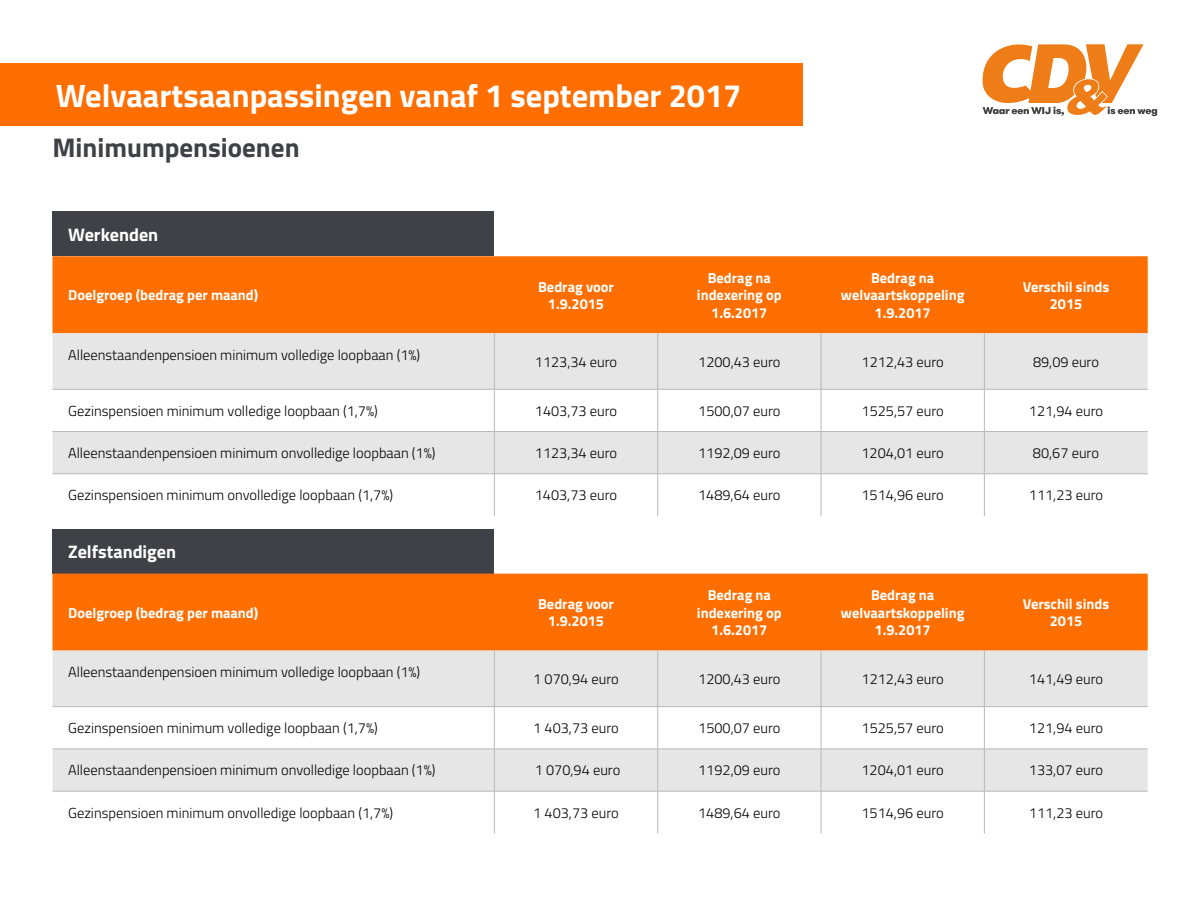
<style>
.page{position:relative;width:1200px;height:900px;background:#fff}
.page>*{position:absolute;margin:0;border:0;box-sizing:border-box;transform-origin:0 0}
.t1{font:700 32.4px "Titillium";color:#fff}
.t2{font:700 27px "Titillium";color:#404047}
.t3{font:700 18.15px "Titillium";color:#fff}
.t4{font:300 14.55px "Titillium";color:#000}
.t5{font:700 14.55px/17.4px "Titillium";color:#fff;text-align:center}
</style>
<div class="page">
<div style="left:0;top:63px;width:802px;height:63px;background:#ff6e00"></div>
<svg style="left:982px;top:44px;width:175px;height:72px"></svg>
<div style="left:52px;top:529px;width:442px;height:45px;background:#404047"></div>
<div style="left:52px;top:574px;width:1096px;height:77px;background:#ff6e00"></div>
<svg style="left:52px;top:651px;width:1096px;height:140px;fill:#e6e6e6"></svg>
<hr style="left:494px;top:651px;width:1px;height:56px;background:#b8b8b8">
<hr style="left:657px;top:651px;width:1px;height:56px;background:#b8b8b8">
<hr style="left:821px;top:651px;width:1px;height:56px;background:#b8b8b8">
<hr style="left:984px;top:651px;width:1px;height:56px;background:#b8b8b8">
<hr style="left:52px;top:706px;width:442px;height:1px;background:#b8b8b8">
<hr style="left:494px;top:706px;width:164px;height:1px;background:#b8b8b8">
<hr style="left:494px;top:707px;width:1px;height:42px;background:#b8b8b8">
<hr style="left:658px;top:706px;width:163px;height:1px;background:#b8b8b8">
<hr style="left:657px;top:707px;width:1px;height:42px;background:#b8b8b8">
<hr style="left:821px;top:706px;width:163px;height:1px;background:#b8b8b8">
<hr style="left:821px;top:707px;width:1px;height:42px;background:#b8b8b8">
<hr style="left:984px;top:706px;width:164px;height:1px;background:#b8b8b8">
<hr style="left:984px;top:707px;width:1px;height:42px;background:#b8b8b8">
<hr style="left:52px;top:749px;width:442px;height:1px;background:#b8b8b8">
<hr style="left:494px;top:749px;width:164px;height:1px;background:#b8b8b8">
<hr style="left:494px;top:749px;width:1px;height:42px;background:#b8b8b8">
<hr style="left:658px;top:749px;width:163px;height:1px;background:#b8b8b8">
<hr style="left:657px;top:749px;width:1px;height:42px;background:#b8b8b8">
<hr style="left:821px;top:749px;width:163px;height:1px;background:#b8b8b8">
<hr style="left:821px;top:749px;width:1px;height:42px;background:#b8b8b8">
<hr style="left:984px;top:749px;width:164px;height:1px;background:#b8b8b8">
<hr style="left:984px;top:749px;width:1px;height:42px;background:#b8b8b8">
<hr style="left:52px;top:791px;width:442px;height:1px;background:#b8b8b8">
<hr style="left:494px;top:791px;width:164px;height:1px;background:#b8b8b8">
<hr style="left:494px;top:791px;width:1px;height:42px;background:#b8b8b8">
<hr style="left:658px;top:791px;width:163px;height:1px;background:#b8b8b8">
<hr style="left:657px;top:791px;width:1px;height:42px;background:#b8b8b8">
<hr style="left:821px;top:791px;width:163px;height:1px;background:#b8b8b8">
<hr style="left:821px;top:791px;width:1px;height:42px;background:#b8b8b8">
<hr style="left:984px;top:791px;width:164px;height:1px;background:#b8b8b8">
<hr style="left:984px;top:791px;width:1px;height:42px;background:#b8b8b8">
<div style="left:52px;top:211px;width:442px;height:45px;background:#404047"></div>
<div style="left:52px;top:256px;width:1096px;height:77px;background:#ff6e00"></div>
<svg style="left:52px;top:333px;width:1096px;height:141px;fill:#e6e6e6"></svg>
<hr style="left:494px;top:333px;width:1px;height:56px;background:#b8b8b8">
<hr style="left:657px;top:333px;width:1px;height:56px;background:#b8b8b8">
<hr style="left:821px;top:333px;width:1px;height:56px;background:#b8b8b8">
<hr style="left:984px;top:333px;width:1px;height:56px;background:#b8b8b8">
<hr style="left:52px;top:389px;width:442px;height:1px;background:#b8b8b8">
<hr style="left:494px;top:389px;width:164px;height:1px;background:#b8b8b8">
<hr style="left:494px;top:389px;width:1px;height:42px;background:#b8b8b8">
<hr style="left:658px;top:389px;width:163px;height:1px;background:#b8b8b8">
<hr style="left:657px;top:389px;width:1px;height:42px;background:#b8b8b8">
<hr style="left:821px;top:389px;width:163px;height:1px;background:#b8b8b8">
<hr style="left:821px;top:389px;width:1px;height:42px;background:#b8b8b8">
<hr style="left:984px;top:389px;width:164px;height:1px;background:#b8b8b8">
<hr style="left:984px;top:389px;width:1px;height:42px;background:#b8b8b8">
<hr style="left:52px;top:431px;width:442px;height:1px;background:#b8b8b8">
<hr style="left:494px;top:431px;width:164px;height:1px;background:#b8b8b8">
<hr style="left:494px;top:432px;width:1px;height:42px;background:#b8b8b8">
<hr style="left:658px;top:431px;width:163px;height:1px;background:#b8b8b8">
<hr style="left:657px;top:432px;width:1px;height:42px;background:#b8b8b8">
<hr style="left:821px;top:431px;width:163px;height:1px;background:#b8b8b8">
<hr style="left:821px;top:432px;width:1px;height:42px;background:#b8b8b8">
<hr style="left:984px;top:431px;width:164px;height:1px;background:#b8b8b8">
<hr style="left:984px;top:432px;width:1px;height:42px;background:#b8b8b8">
<hr style="left:52px;top:474px;width:442px;height:1px;background:#b8b8b8">
<hr style="left:494px;top:474px;width:164px;height:1px;background:#b8b8b8">
<hr style="left:494px;top:474px;width:1px;height:42px;background:#b8b8b8">
<hr style="left:658px;top:474px;width:163px;height:1px;background:#b8b8b8">
<hr style="left:657px;top:474px;width:1px;height:42px;background:#b8b8b8">
<hr style="left:821px;top:474px;width:163px;height:1px;background:#b8b8b8">
<hr style="left:821px;top:474px;width:1px;height:42px;background:#b8b8b8">
<hr style="left:984px;top:474px;width:164px;height:1px;background:#b8b8b8">
<hr style="left:984px;top:474px;width:1px;height:42px;background:#b8b8b8">
<h1 class="t1" style="left:56px;top:71px;width:687px">Welvaartsaanpassingen vanaf 1 september 2017</h1>
<h2 class="t2" style="left:52px;top:127px;width:249px">Minimumpensioenen</h2>
<p class="t3" style="left:68px;top:220px;width:92px">Werkenden</p>
<p class="t5" style="left:68px;top:286px;width:192px">Doelgroep (bedrag per maand)</p>
<p class="t5" style="left:538px;top:277px;width:77px">Bedrag voor<br>1.9.2015</p>
<p class="t5" style="left:697px;top:268px;width:86px">Bedrag na indexering op<br>1.6.2017</p>
<p class="t5" style="left:841px;top:268px;width:125px">Bedrag na welvaartskoppeling<br>1.9.2017</p>
<p class="t5" style="left:1023px;top:277px;width:88px">Verschil sinds<br>2015</p>
<p class="t4" style="left:68px;top:344px;width:354px">Alleenstaandenpensioen minimum volledige loopbaan (1%)</p>
<p class="t4" style="left:535px;top:351px;width:84px">1123,34 euro</p>
<p class="t4" style="left:698px;top:351px;width:84px">1200,43 euro</p>
<p class="t4" style="left:862px;top:351px;width:84px">1212,43 euro</p>
<p class="t4" style="left:1033px;top:351px;width:68px">89,09 euro</p>
<p class="t4" style="left:68px;top:400px;width:311px">Gezinspensioen minimum volledige loopbaan (1,7%)</p>
<p class="t4" style="left:535px;top:400px;width:84px">1403,73 euro</p>
<p class="t4" style="left:698px;top:400px;width:84px">1500,07 euro</p>
<p class="t4" style="left:862px;top:400px;width:84px">1525,57 euro</p>
<p class="t4" style="left:1029px;top:400px;width:76px">121,94 euro</p>
<p class="t4" style="left:68px;top:442px;width:369px">Alleenstaandenpensioen minimum onvolledige loopbaan (1%)</p>
<p class="t4" style="left:535px;top:442px;width:84px">1123,34 euro</p>
<p class="t4" style="left:698px;top:442px;width:84px">1192,09 euro</p>
<p class="t4" style="left:862px;top:442px;width:84px">1204,01 euro</p>
<p class="t4" style="left:1033px;top:442px;width:68px">80,67 euro</p>
<p class="t4" style="left:68px;top:485px;width:326px">Gezinspensioen minimum onvolledige loopbaan (1,7%)</p>
<p class="t4" style="left:535px;top:485px;width:84px">1403,73 euro</p>
<p class="t4" style="left:698px;top:485px;width:84px">1489,64 euro</p>
<p class="t4" style="left:862px;top:485px;width:84px">1514,96 euro</p>
<p class="t4" style="left:1029px;top:485px;width:76px">111,23 euro</p>
<p class="t3" style="left:68px;top:538px;width:110px">Zelfstandigen</p>
<p class="t5" style="left:68px;top:603px;width:192px">Doelgroep (bedrag per maand)</p>
<p class="t5" style="left:538px;top:594px;width:77px">Bedrag voor<br>1.9.2015</p>
<p class="t5" style="left:697px;top:586px;width:86px">Bedrag na indexering op<br>1.6.2017</p>
<p class="t5" style="left:841px;top:586px;width:125px">Bedrag na welvaartskoppeling<br>1.9.2017</p>
<p class="t5" style="left:1023px;top:594px;width:88px">Verschil sinds<br>2015</p>
<p class="t4" style="left:68px;top:662px;width:354px">Alleenstaandenpensioen minimum volledige loopbaan (1%)</p>
<p class="t4" style="left:533px;top:668px;width:87px">1 070,94 euro</p>
<p class="t4" style="left:698px;top:668px;width:84px">1200,43 euro</p>
<p class="t4" style="left:862px;top:668px;width:84px">1212,43 euro</p>
<p class="t4" style="left:1029px;top:668px;width:76px">141,49 euro</p>
<p class="t4" style="left:68px;top:718px;width:311px">Gezinspensioen minimum volledige loopbaan (1,7%)</p>
<p class="t4" style="left:533px;top:718px;width:87px">1 403,73 euro</p>
<p class="t4" style="left:698px;top:718px;width:84px">1500,07 euro</p>
<p class="t4" style="left:862px;top:718px;width:84px">1525,57 euro</p>
<p class="t4" style="left:1029px;top:718px;width:76px">121,94 euro</p>
<p class="t4" style="left:68px;top:760px;width:369px">Alleenstaandenpensioen minimum onvolledige loopbaan (1%)</p>
<p class="t4" style="left:535px;top:760px;width:87px">1 070,94 euro</p>
<p class="t4" style="left:698px;top:760px;width:84px">1192,09 euro</p>
<p class="t4" style="left:862px;top:760px;width:84px">1204,01 euro</p>
<p class="t4" style="left:1029px;top:760px;width:76px">133,07 euro</p>
<p class="t4" style="left:68px;top:802px;width:326px">Gezinspensioen minimum onvolledige loopbaan (1,7%)</p>
<p class="t4" style="left:533px;top:802px;width:87px">1 403,73 euro</p>
<p class="t4" style="left:698px;top:802px;width:84px">1489,64 euro</p>
<p class="t4" style="left:862px;top:802px;width:84px">1514,96 euro</p>
<p class="t4" style="left:1029px;top:802px;width:76px">111,23 euro</p>
</div>
